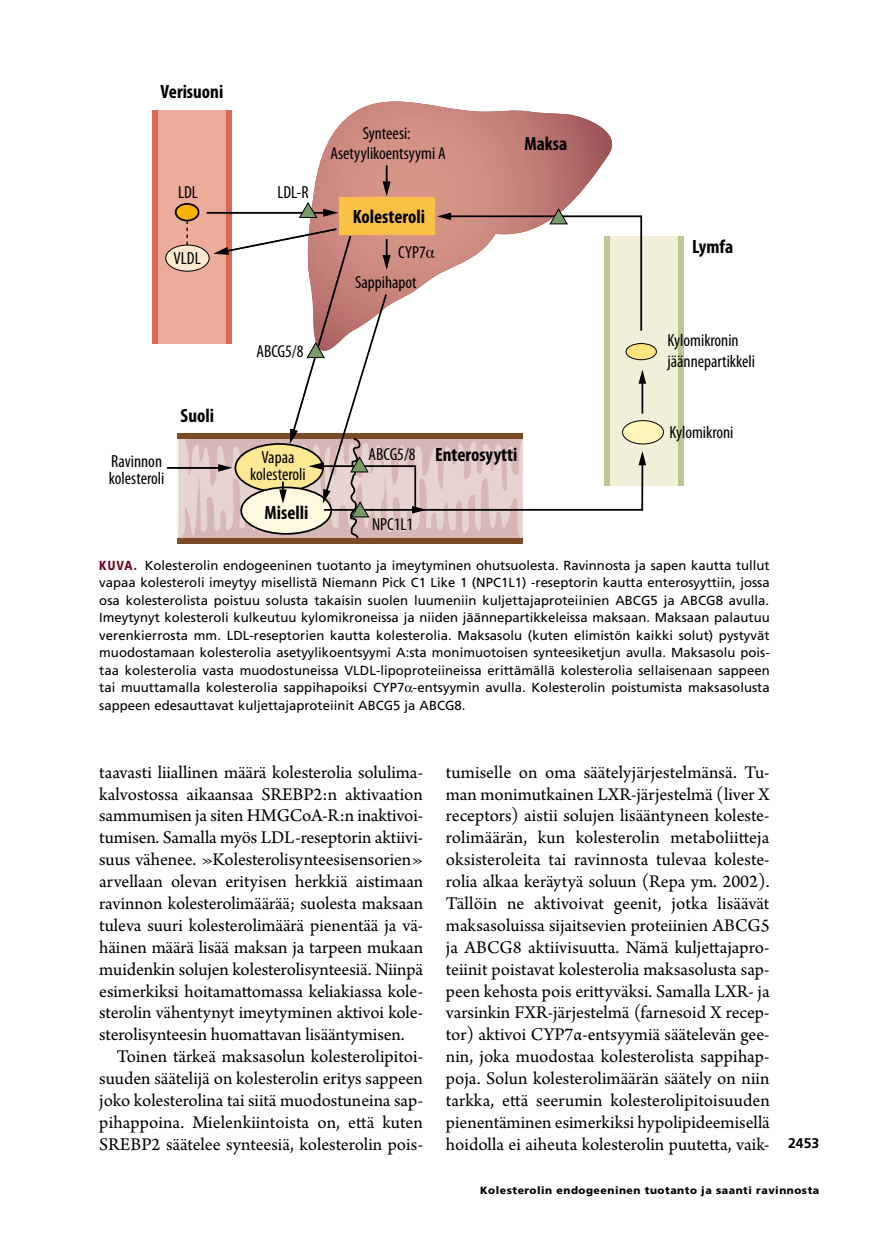
<style>
.page{position:relative;width:874px;height:1241px;background:#fff}
.page>*{position:absolute;margin:0;border:0;box-sizing:border-box;transform-origin:0 0}
.t1{font:700 condensed 19.25px "Myriad Pro";color:#000}
.t2{font:18.9px/21.9px "Arno Pro";letter-spacing:-.005em;color:#000;text-align:justify}
.t3{font:condensed 17.5px/17.5px "Myriad Pro";color:#000}
.t4{font:700 14px "Frutiger LT Std";color:#000}
.t5{font:13.12px/17.5px "Frutiger LT Std";color:#000;text-align:justify}
.t6{font:900 10.5px "Frutiger LT Std";letter-spacing:.05em;color:#000}
.s1{font-weight:900;color:#6d0924}
</style>
<div class="page">
<div style="left:155px;top:111px;width:74px;height:233px;background:#ecac9b"></div>
<svg style="left:319px;top:101px;width:294px;height:64px"></svg>
<div style="left:152px;top:111px;width:6px;height:233px;background:#dc6759"></div>
<div style="left:225px;top:111px;width:6px;height:233px;background:#dc6759"></div>
<div style="left:606px;top:237px;width:74px;height:248px;background:#f1efd7"></div>
<div style="left:677px;top:237px;width:6px;height:248px;background:#bec594"></div>
<div style="left:175px;top:203px;width:24px;height:18px;border:2px solid #000;border-radius:50%"></div>
<div style="left:166px;top:245px;width:43px;height:26px;background:#feead0;border-radius:50%"></div>
<div style="left:165px;top:244px;width:44px;height:27px;border:1px solid #000;border-radius:50%"></div>
<div style="left:177px;top:537px;width:345px;height:6px;background:#794c25"></div>
<hr style="left:167px;top:467px;width:54px;height:1px;background:#000">
<div style="left:622px;top:420px;width:41px;height:24px;background:#fff4b9;border-radius:50%"></div>
<div style="left:621px;top:420px;width:42px;height:24px;border:1px solid #000;border-radius:50%"></div>
<div style="left:625px;top:343px;width:31px;height:16px;background:#ffe582;border-radius:50%"></div>
<div style="left:625px;top:343px;width:31px;height:17px;border:1px solid #000;border-radius:50%"></div>
<svg style="left:177px;top:165px;width:468px;height:377px"></svg>
<p class="t1" style="left:160px;top:79px;width:64px">Verisuoni</p>
<p class="t3" style="left:178px;top:183px;width:21px">LDL</p>
<p class="t3" style="left:277px;top:183px;width:33px">LDL-R</p>
<p class="t3" style="left:173px;top:249px;width:29px">VLDL</p>
<p class="t3" style="left:109px;top:452px;width:57px">Ravinnon kolesteroli</p>
<p class="t1" style="left:180px;top:404px;width:35px">Suoli</p>
<p class="t3" style="left:256px;top:342px;width:49px">ABCG5/8</p>
<p class="t3" style="left:250px;top:448px;width:57px;text-align:center">Vapaa kolesteroli</p>
<p class="t1" style="left:264px;top:500px;width:45px">Miselli</p>
<p class="t3" style="left:362px;top:124px;width:49px">Synteesi:</p>
<p class="t3" style="left:330px;top:144px;width:117px">Asetyylikoentsyymi A</p>
<p class="t1" style="left:352px;top:205px;width:74px">Kolesteroli</p>
<p class="t3" style="left:398px;top:243px;width:29px">CYP7</p>
<p class="t3" style="left:355px;top:273px;width:63px">Sappihapot</p>
<p class="t1" style="left:524px;top:132px;width:44px">Maksa</p>
<p class="t3" style="left:368px;top:445px;width:49px">ABCG5/8</p>
<p class="t1" style="left:435px;top:442px;width:84px">Enterosyytti</p>
<p class="t3" style="left:372px;top:515px;width:43px">NPC1L1</p>
<p class="t1" style="left:691px;top:234px;width:43px">Lymfa</p>
<p class="t3" style="left:667px;top:330px;width:89px;line-height:21px">Kylomikronin jäännepartikkeli</p>
<p class="t3" style="left:669px;top:423px;width:66px">Kylomikroni</p>
<p class="t5" style="left:99px;top:556px;width:671px"><span class="s1">Kuva.</span> Kolesterolin endogeeninen tuotanto ja imeytyminen ohutsuolesta. Ravinnosta ja sapen kautta tullut vapaa kolesteroli imeytyy misellistä Niemann Pick C1 Like 1 (NPC1L1) ‑reseptorin kautta enterosyyttiin, jossa osa kolesterolista poistuu solusta takaisin suolen luumeniin kuljettajaproteiinien ABCG5 ja ABCG8 avulla.<br>Imeytynyt kolesteroli kulkeutuu kylomikroneissa ja niiden jäännepartikkeleissa maksaan. Maksaan palautuu verenkierrosta mm. LDL-reseptorien kautta kolesterolia. Maksasolu (kuten elimistön kaikki solut) pystyvät muodostamaan kolesterolia asetyylikoentsyymi A:sta monimuotoisen synteesiketjun avulla. Maksasolu pois‑ taa kolesterolia vasta muodostuneissa VLDL-lipoproteiineissa erittämällä kolesterolia sellaisenaan sappeen tai muuttamalla kolesterolia sappihapoiksi CYP7 -entsyymin avulla. Kolesterolin poistumista maksasolusta sappeen edesauttavat kuljettajaproteiinit ABCG5 ja ABCG8.</p>
<p class="t2" style="left:99px;top:762px;width:325px">taavasti liiallinen määrä kolesterolia solulima-</p>
<p class="t2" style="left:99px;top:783px;width:325px">kalvostossa aikaansaa SREBP2:n aktivaation</p>
<p class="t2" style="left:99px;top:805px;width:325px">sammumisen ja siten HMGCoA-R:n inaktivoi-</p>
<p class="t2" style="left:99px;top:827px;width:325px">tumisen. Samalla myös LDL-reseptorin aktiivi-</p>
<p class="t2" style="left:99px;top:849px;width:325px">suus vähenee. »Kolesterolisynteesisensorien»</p>
<p class="t2" style="left:99px;top:871px;width:325px">arvellaan olevan erityisen herkkiä aistimaan</p>
<p class="t2" style="left:99px;top:893px;width:325px">ravinnon kolesterolimäärää; suolesta maksaan</p>
<p class="t2" style="left:99px;top:915px;width:325px">tuleva suuri kolesterolimäärä pienentää ja vä-</p>
<p class="t2" style="left:99px;top:937px;width:325px">häinen määrä lisää maksan ja tarpeen mukaan</p>
<p class="t2" style="left:99px;top:958px;width:325px">muidenkin solujen kolesterolisynteesiä. Niinpä</p>
<p class="t2" style="left:99px;top:980px;width:325px">esimerkiksi hoitamattomassa keliakiassa kole-</p>
<p class="t2" style="left:99px;top:1002px;width:325px">sterolin vähentynyt imeytyminen aktivoi kole-</p>
<p class="t2" style="left:99px;top:1024px;width:307px">sterolisynteesin huomattavan lisääntymisen.</p>
<p class="t2" style="left:117px;top:1046px;width:308px">Toinen tärkeä maksasolun kolesterolipitoi-</p>
<p class="t2" style="left:99px;top:1068px;width:325px">suuden säätelijä on kolesterolin eritys sappeen</p>
<p class="t2" style="left:99px;top:1090px;width:325px">joko kolesterolina tai siitä muodostuneina sap-</p>
<p class="t2" style="left:99px;top:1112px;width:325px">pihappoina. Mielenkiintoista on, että kuten</p>
<p class="t2" style="left:99px;top:1133px;width:325px">SREBP2 säätelee synteesiä, kolesterolin pois-</p>
<p class="t2" style="left:445px;top:762px;width:325px">tumiselle on oma säätelyjärjestelmänsä. Tu&shy;man monimutkainen LXR-järjestelmä (liver X receptors) aistii solujen lisääntyneen koleste&shy;rolimäärän, kun kolesterolin metaboliitteja oksisteroleita tai ravinnosta tulevaa koleste&shy;rolia alkaa keräytyä soluun (Repa ym. 2002).<br>Tällöin ne aktivoivat geenit, jotka lisäävät maksasoluissa sijaitsevien proteiinien ABCG5 ja ABCG8 aktiivisuutta. Nämä kuljettajapro&shy;teiinit poistavat kolesterolia maksasolusta sap&shy;peen kehosta pois erittyväksi. Samalla LXR- ja varsinkin FXR-järjestelmä (farnesoid X recep&shy;tor) aktivoi CYP7α-entsyymiä säätelevän gee&shy;nin, joka muodostaa kolesterolista sappihap&shy;poja. Solun kolesterolimäärän säätely on niin tarkka, että seerumin kolesterolipitoisuuden pienentäminen esimerkiksi hypolipideemisellä hoidolla ei aiheuta kolesterolin puutetta, vaik-</p>
<p class="t4" style="left:787px;top:1134px;width:33px">2453</p>
<p class="t6" style="left:480px;top:1183px;width:340px">Kolesterolin endogeeninen tuotanto ja saanti ravinnosta</p>
</div>
